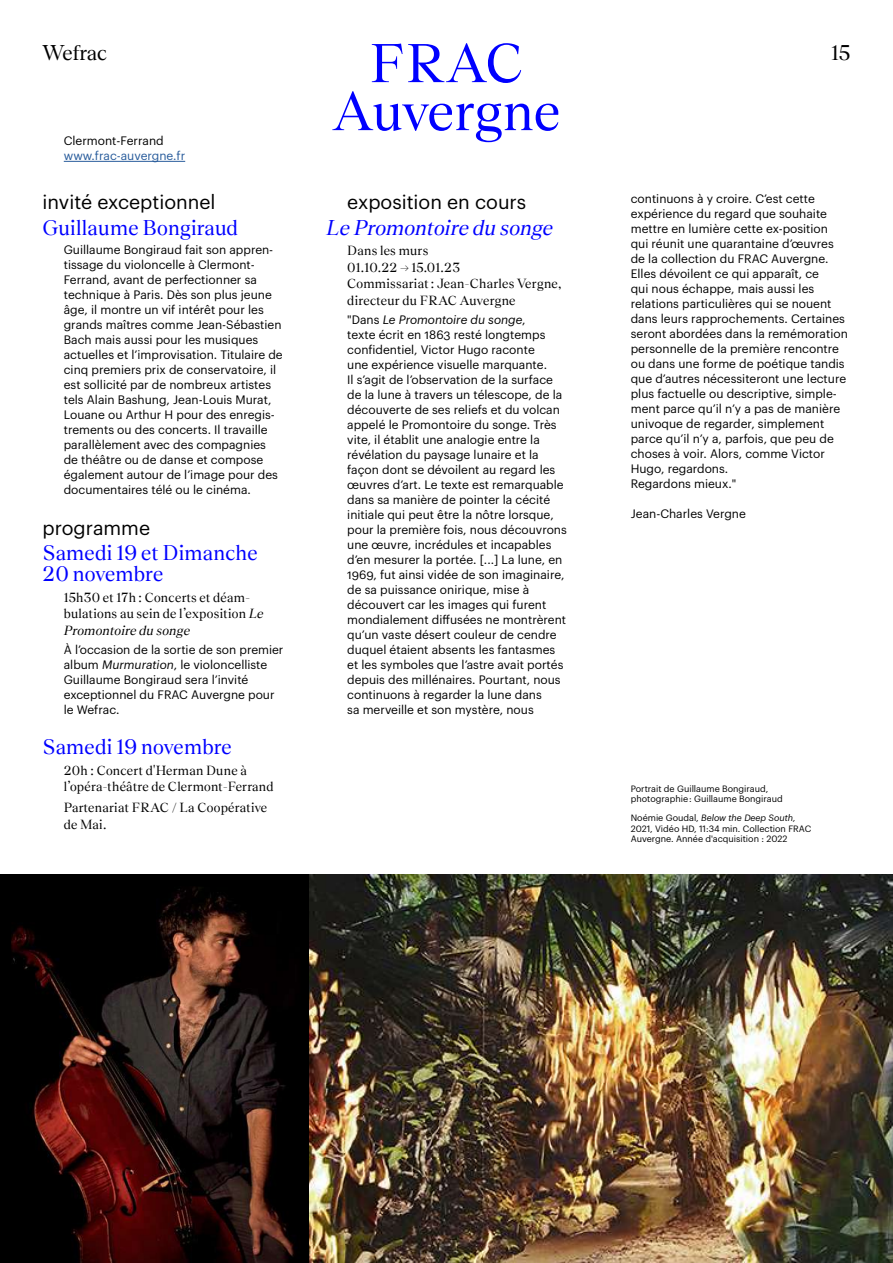
<style>
.page{position:relative;width:893px;height:1263px;background:#fff}
.page>*{position:absolute;margin:0;border:0;box-sizing:border-box;transform-origin:0 0}
.t1{font:57px/48px "Teodor";color:#00f;text-align:center}
.t2{font:21.75px/21px "Teodor";letter-spacing:.01em;color:#00f}
.t3{font:italic 21.75px "Teodor";letter-spacing:.005em;color:#00f}
.t4{font:21.75px "Teodor";color:#000}
.t5{font:19.5px "Graphik";color:#000}
.t6{font:13.5px/16.5px "Teodor";letter-spacing:.02em;color:#000}
.t7{font:12px/15px "Graphik";color:#000}
.t8{font:12px "Graphik";color:#275b9b}
.t9{font:9px/10.5px "Graphik";color:#000}
.s1{font-style:italic}
</style>
<div class="page">
<hr style="left:64px;top:161px;width:121px;height:1px;background:#275b9b">
<img style="left:308px;top:874px;width:585px;height:389px">
<svg style="left:0;top:874px;width:308px;height:389px;background:#230f0c"></svg>
<h1 class="t1" style="left:332px;top:36px;width:230px">FRAC<br>Auvergne</h1>
<h2 class="t4" style="left:43px;top:37px;width:66px">Wefrac</h2>
<h2 class="t4" style="left:831px;top:37px;width:21px">15</h2>
<p class="t7" style="left:64px;top:132px;width:101px">Clermont-Ferrand</p>
<p class="t8" style="left:64px;top:147px;width:123px">www.frac-auvergne.fr</p>
<h3 class="t5" style="left:43px;top:188px;width:175px">invité exceptionnel</h3>
<h2 class="t2" style="left:43px;top:216px;width:197px">Guillaume Bongiraud</h2>
<p class="t7" style="left:64px;top:241px;width:221px">Guillaume Bongiraud fait son appren&shy;tissage du violoncelle à Clermont-Ferrand, avant de perfectionner sa technique à Paris. Dès son plus jeune âge, il montre un vif intérêt pour les grands maîtres comme Jean-Sébastien Bach mais aussi pour les musiques actuelles et l’improvisation. Titulaire de cinq premiers prix de conservatoire, il est sollicité par de nombreux artistes tels Alain Bashung, Jean-Louis Murat, Louane ou Arthur H pour des enregis&shy;trements ou des concerts. Il travaille parallèlement avec des compagnies de théâtre ou de danse et compose également autour de l’image pour des documentaires télé ou le cinéma.</p>
<h3 class="t5" style="left:43px;top:513px;width:109px">programme</h3>
<h2 class="t2" style="left:43px;top:541px;width:217px">Samedi 19 et Dimanche<br>20 novembre</h2>
<p class="t6" style="left:64px;top:588px;width:201px">15h30 et 17h : Concerts et déam&shy;bulations au sein de l’exposition <span class="s1">Le<br>Promontoire du songe</span></p>
<p class="t7" style="left:64px;top:641px;width:221px">À l’occasion de la sortie de son premier album <span class="s1">Murmuration</span>, le violoncelliste<br>Guillaume Bongiraud sera l’invité exceptionnel du FRAC Auvergne pour le Wefrac.</p>
<h2 class="t2" style="left:43px;top:735px;width:191px">Samedi 19 novembre</h2>
<p class="t6" style="left:64px;top:761px;width:211px">20h : Concert d'Herman Dune à l’opéra-théâtre de Clermont-Ferrand</p>
<p class="t6" style="left:64px;top:798px;width:205px">Partenariat FRAC / La Coopérative de Mai.</p>
<h3 class="t5" style="left:347px;top:188px;width:180px">exposition en cours</h3>
<h2 class="t3" style="left:326px;top:212px;width:229px">Le Promontoire du songe</h2>
<p class="t6" style="left:347px;top:242px;width:216px">Dans les murs<br>01.10.22 → 15.01.23<br>Commissariat : Jean-Charles Vergne, directeur du FRAC Auvergne</p>
<p class="t7" style="left:347px;top:311px;width:221px">"Dans <span class="s1">Le Promontoire du songe</span>,<br>texte écrit en 1863 resté longtemps confidentiel, Victor Hugo raconte<br>une expérience visuelle marquante.<br>Il s’agit de l’observation de la surface de la lune à travers un télescope, de la découverte de ses reliefs et du volcan appelé le Promontoire du songe. Très vite, il établit une analogie entre la révélation du paysage lunaire et la façon dont se dévoilent au regard les œuvres d’art. Le texte est remarquable dans sa manière de pointer la cécité initiale qui peut être la nôtre lorsque, pour la première fois, nous découvrons une œuvre, incrédules et incapables d’en mesurer la portée. [...] La lune, en 1969, fut ainsi vidée de son imaginaire, de sa puissance onirique, mise à découvert car les images qui furent mondialement diffusées ne montrèrent qu’un vaste désert couleur de cendre duquel étaient absents les fantasmes et les symboles que l’astre avait portés depuis des millénaires. Pourtant, nous continuons à regarder la lune dans<br>sa merveille et son mystère, nous</p>
<p class="t7" style="left:631px;top:190px;width:219px">continuons à y croire. C’est cette expérience du regard que souhaite mettre en lumière cette ex-position qui réunit une quarantaine d’œuvres de la collection du FRAC Auvergne.<br>Elles dévoilent ce qui apparaît, ce<br>qui nous échappe, mais aussi les relations particulières qui se nouent dans leurs rapprochements. Certaines seront abordées dans la remémoration personnelle de la première rencontre ou dans une forme de poétique tandis que d’autres nécessiteront une lecture plus factuelle ou descriptive, simple&shy;ment parce qu’il n’y a pas de manière univoque de regarder, simplement parce qu’il n’y a, parfois, que peu de choses à voir. Alors, comme Victor Hugo, regardons.<br>Regardons mieux."</p>
<p class="t7" style="left:631px;top:505px;width:117px">Jean-Charles Vergne</p>
<p class="t9" style="left:631px;top:782px;width:153px">Portrait de Guillaume Bongiraud, photographie : Guillaume Bongiraud</p>
<p class="t9" style="left:631px;top:812px;width:182px">Noémie Goudal, <span class="s1">Below the Deep South,<br></span>2021, Vidéo HD, 11:34 min. Collection FRAC<br>Auvergne. Année d'acquisition : 2022</p>
</div>
